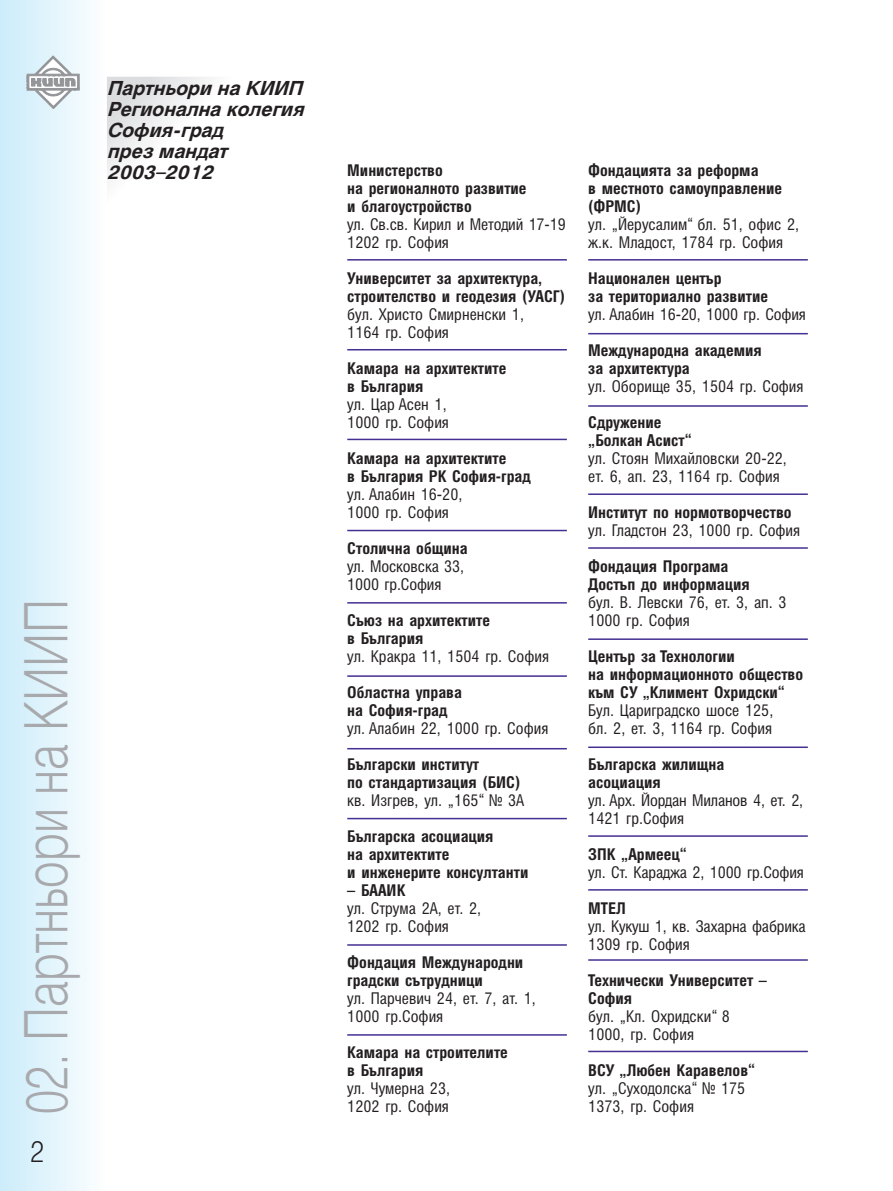
<style>
.page{position:relative;width:893px;height:1191px;background:#fff}
.page>*{position:absolute;margin:0;border:0;box-sizing:border-box;transform-origin:0 0}
.t1{font:60px "Hebar Light CYR";color:#a8a9ad;scale:.8 1}
.t2{font:italic 700 19.5px/21px "Hebar CYR";color:#231f20}
.t3{font:700 16.2px/18px "Hebar Condensed CYR";color:#231f20}
.t4{font:16.2px/18px "Hebar Condensed CYR";color:#231f20}
</style>
<div class="page">
<div style="left:0;top:0;width:106px;height:1191px;background:linear-gradient(to right,#cbecfa,#fcfefe)"></div>
<svg style="left:27px;top:56px;width:52px;height:53px"></svg>
<svg style="left:107px;top:77px;width:104px;height:104px"></svg>
<hr style="left:347px;top:259px;width:220px;height:1px;background:#452f92">
<hr style="left:347px;top:349px;width:220px;height:1px;background:#452f92">
<hr style="left:347px;top:439px;width:220px;height:1px;background:#452f92">
<hr style="left:347px;top:530px;width:220px;height:1px;background:#452f92">
<hr style="left:347px;top:602px;width:220px;height:1px;background:#452f92">
<hr style="left:347px;top:675px;width:220px;height:2px;background:#452f92">
<hr style="left:347px;top:748px;width:220px;height:1px;background:#452f92">
<hr style="left:347px;top:818px;width:220px;height:1px;background:#452f92">
<hr style="left:347px;top:944px;width:220px;height:1px;background:#452f92">
<hr style="left:347px;top:1034px;width:220px;height:1px;background:#452f92">
<hr style="left:588px;top:259px;width:220px;height:1px;background:#452f92">
<hr style="left:588px;top:333px;width:220px;height:1px;background:#452f92">
<hr style="left:588px;top:405px;width:220px;height:2px;background:#452f92">
<hr style="left:588px;top:493px;width:220px;height:2px;background:#452f92">
<hr style="left:588px;top:547px;width:220px;height:2px;background:#452f92">
<hr style="left:588px;top:638px;width:220px;height:2px;background:#452f92">
<hr style="left:588px;top:746px;width:220px;height:2px;background:#452f92">
<hr style="left:588px;top:835px;width:220px;height:2px;background:#452f92">
<hr style="left:588px;top:889px;width:220px;height:1px;background:#452f92">
<hr style="left:588px;top:959px;width:220px;height:1px;background:#452f92">
<hr style="left:588px;top:1050px;width:220px;height:2px;background:#452f92">
<svg style="left:32px;top:1140px;width:11px;height:21px"></svg>
<p class="t2" style="left:107px;top:78px;width:204px">Партньори наКИИП<br>Регионалнаколегия<br>София-град презмандат<br>2003–2012</p>
<h1 class="t1" style="left:12px;top:1114px;width:646px;rotate:-90deg">02. Партньори на КИИП</h1>
<p class="t3" style="left:347px;top:161px;width:181px">Министерство<br>на регионалното развитие и благоустройство</p>
<p class="t4" style="left:347px;top:215px;width:220px">ул. Св.св. Кирил и Методий 17-19<br>1202 гр. София</p>
<p class="t3" style="left:347px;top:269px;width:219px">Университет за архитектура, строителство и геодезия (УАСГ)</p>
<p class="t4" style="left:347px;top:305px;width:178px">бул. Христо Смирненски 1,<br>1164 гр. София</p>
<p class="t3" style="left:347px;top:359px;width:161px">Камара на архитектите в България</p>
<p class="t4" style="left:347px;top:395px;width:103px">ул. Цар Асен 1,<br>1000 гр. София</p>
<p class="t3" style="left:347px;top:449px;width:185px">Камара на архитектите<br>в България РК София-град</p>
<p class="t4" style="left:347px;top:485px;width:117px">ул. Алабин 16-20,<br>1000 гр. София</p>
<p class="t3" style="left:347px;top:539px;width:122px">Столична община</p>
<p class="t4" style="left:347px;top:557px;width:118px">ул. Московска 33,<br>1000 гр.София</p>
<p class="t3" style="left:347px;top:611px;width:144px">Съюз на архитектите в България</p>
<p class="t4" style="left:347px;top:647px;width:203px">ул. Кракра 11, 1504 гр. София</p>
<p class="t3" style="left:347px;top:683px;width:116px">Областна управа на София-град</p>
<p class="t4" style="left:347px;top:719px;width:203px">ул. Алабин 22, 1000 гр. София</p>
<p class="t3" style="left:347px;top:755px;width:175px">Български институт<br>по стандартизация (БИС)</p>
<p class="t4" style="left:347px;top:791px;width:179px">кв. Изгрев, ул. „165“ № 3А</p>
<p class="t3" style="left:347px;top:827px;width:183px">Българска асоциация<br>на архитектите<br>и инженерите консултанти</p>
<p class="t3" style="left:347px;top:881px;width:60px">– БААИК</p>
<p class="t4" style="left:347px;top:899px;width:135px">ул. Струма 2А, ет. 2,<br>1202 гр. София</p>
<p class="t3" style="left:347px;top:953px;width:178px">Фондация Международни градски сътрудници</p>
<p class="t4" style="left:347px;top:989px;width:190px">ул. Парчевич 24, ет. 7, ат. 1,<br>1000 гр.София</p>
<p class="t3" style="left:347px;top:1043px;width:162px">Камара на строителите в България</p>
<p class="t4" style="left:347px;top:1079px;width:104px">ул. Чумерна 23,<br>1202 гр. София</p>
<p class="t3" style="left:588px;top:161px;width:195px">Фондацията за реформа<br>в местното самоуправление (ФРМС)</p>
<p class="t4" style="left:588px;top:215px;width:212px">ул. „Йерусалим“ бл. 51, офис 2, ж.к. Младост, 1784 гр. София</p>
<p class="t3" style="left:588px;top:269px;width:181px">Национален център<br>за териториално развитие</p>
<p class="t4" style="left:588px;top:305px;width:219px">ул. Алабин 16-20, 1000 гр. София</p>
<p class="t3" style="left:588px;top:341px;width:175px">Международна академия за архитектура</p>
<p class="t4" style="left:588px;top:377px;width:217px">ул. Оборище 35, 1504 гр. София</p>
<p class="t3" style="left:588px;top:413px;width:105px">Сдружение „Болкан Асист“</p>
<p class="t4" style="left:588px;top:449px;width:200px">ул. Стоян Михайловски 20-22, ет. 6, ап. 23, 1164 гр. София</p>
<p class="t3" style="left:588px;top:503px;width:205px">Институт по нормотворчество</p>
<p class="t4" style="left:588px;top:521px;width:213px">ул. Гладстон 23, 1000 гр. София</p>
<p class="t3" style="left:588px;top:557px;width:163px">Фондация Програма<br>Достъп до информация</p>
<p class="t4" style="left:588px;top:593px;width:200px">бул. В. Левски 76, ет. 3, ап. 3<br>1000 гр. София</p>
<p class="t3" style="left:588px;top:647px;width:216px">Център за Технологии<br>на информационното общество към СУ „Климент Охридски“</p>
<p class="t4" style="left:588px;top:701px;width:187px">Бул. Цариградско шосе 125, бл. 2, ет. 3, 1164 гр. София</p>
<p class="t3" style="left:588px;top:755px;width:138px">Българска жилищна асоциация</p>
<p class="t4" style="left:588px;top:791px;width:217px">ул. Арх. Йордан Миланов 4, ет. 2,<br>1421 гр.София</p>
<p class="t3" style="left:588px;top:845px;width:100px">ЗПК „Армеец“</p>
<p class="t4" style="left:588px;top:863px;width:217px">ул. Ст. Караджа 2, 1000 гр.София</p>
<p class="t3" style="left:588px;top:899px;width:39px">МТЕЛ</p>
<p class="t4" style="left:588px;top:917px;width:219px">ул. Кукуш 1, кв. Захарна фабрика<br>1309 гр. София</p>
<p class="t3" style="left:588px;top:971px;width:180px">Технически Университет –<br>София</p>
<p class="t4" style="left:588px;top:1007px;width:143px">бул. „Кл. Охридски“ 8<br>1000, гр. София</p>
<p class="t3" style="left:588px;top:1061px;width:169px">ВСУ „Любен Каравелов“</p>
<p class="t4" style="left:588px;top:1079px;width:159px">ул. „Суходолска“ № 175<br>1373, гр. София</p>
</div>
